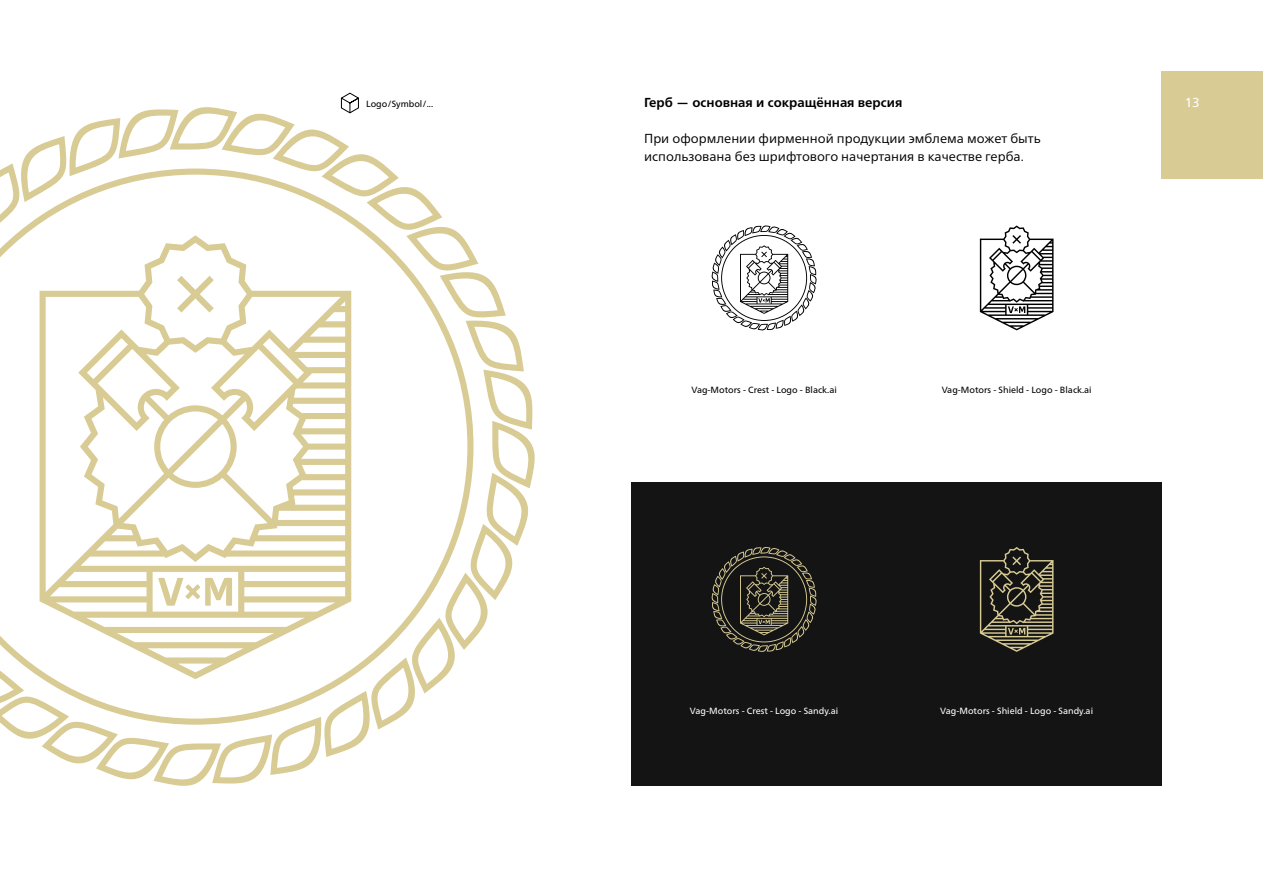
<style>
.page{position:relative;width:1263px;height:893px;background:#fff}
.page>*{position:absolute;margin:0;border:0;box-sizing:border-box;transform-origin:0 0}
.t1{font:13.05px/17.9px "Frutiger Neue LTW1 G";color:#000}
.t2{font:700 13.05px "Frutiger Neue LTW1 G";color:#000}
.t3{font:13.05px "Frutiger Neue LTW1 G";color:#fff}
.t4{font:9px "Frutiger Neue LTW1 G";color:#000}
.t5{font:9px "Frutiger Neue LTW1 G";color:#fff}
</style>
<div class="page">
<div style="left:631px;top:482px;width:531px;height:304px;background:#141414"></div>
<div style="left:1162px;top:71px;width:101px;height:108px;background:#d8cb94"></div>
<svg style="left:0;top:92px;width:535px;height:694px"></svg>
<svg style="left:980px;top:225px;width:73px;height:105px"></svg>
<svg style="left:711px;top:225px;width:106px;height:106px"></svg>
<svg style="left:980px;top:547px;width:73px;height:105px"></svg>
<svg style="left:711px;top:547px;width:106px;height:105px"></svg>
<p class="t2" style="left:644px;top:95px;width:260px">Герб — основная и сокращённая версия</p>
<p class="t1" style="left:644px;top:129px;width:398px">При оформлении фирменной продукции эмблема может быть использована без шрифтового начертания в качестве герба.</p>
<p class="t4" style="left:366px;top:99px;width:68px">Logo/Symbol/...</p>
<p class="t3" style="left:1185px;top:95px;width:17px">13</p>
<p class="t4" style="left:691px;top:384px;width:147px">Vag-Motors - Crest - Logo - Black.ai</p>
<p class="t4" style="left:942px;top:384px;width:152px">Vag-Motors - Shield - Logo - Black.ai</p>
<p class="t5" style="left:690px;top:706px;width:150px">Vag-Motors - Crest - Logo - Sandy.ai</p>
<p class="t5" style="left:940px;top:706px;width:154px">Vag-Motors - Shield - Logo - Sandy.ai</p>
</div>
